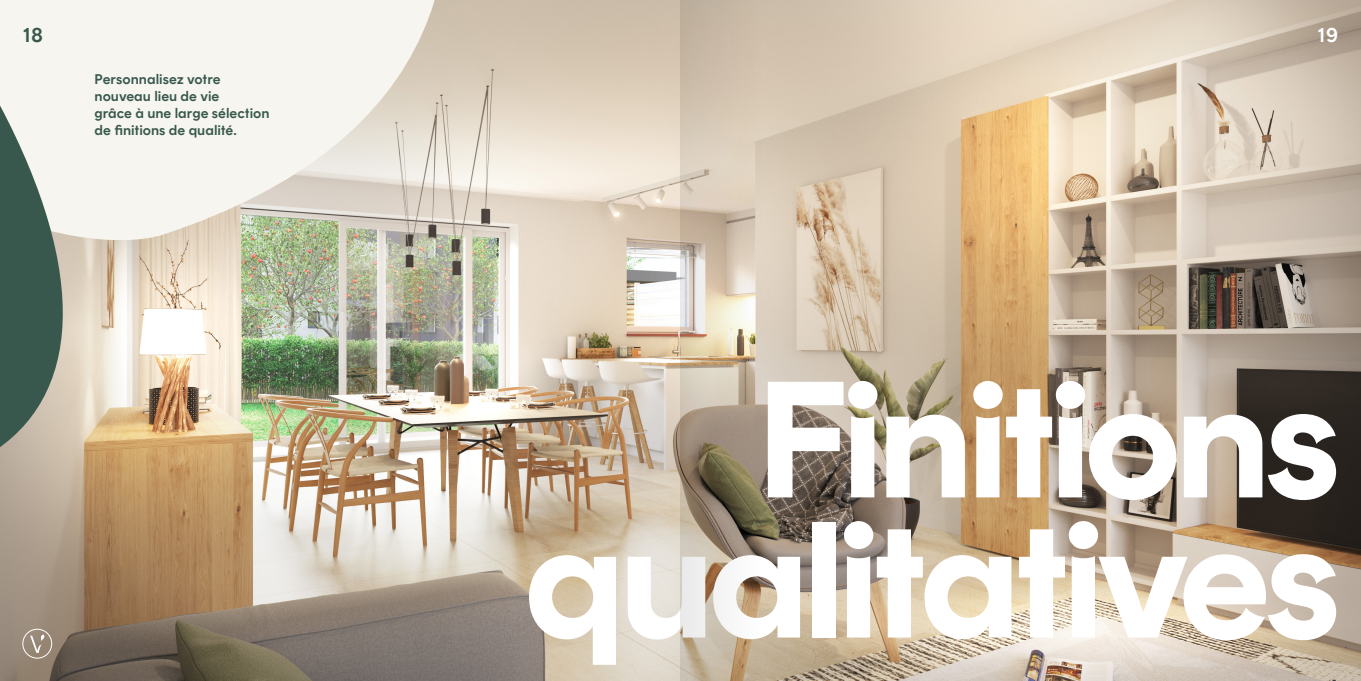
<style>
.page{position:relative;width:1361px;height:681px;background:#fff}
.page>*{position:absolute;margin:0;border:0;box-sizing:border-box;transform-origin:0 0}
.t1{font:700 165px/140px "Rund Display";letter-spacing:-.01em;color:#fff;text-align:right}
.t2{font:600 20px "Rund Text";color:#38584d}
.t3{font:600 20px "Rund Text";color:#fff}
.t4{font:600 14px/16.8px "Rund Text";color:#38584d}
</style>
<div class="page">
<img style="left:0;top:0;width:1361px;height:680px">
<svg style="left:187px;top:0;width:493px;height:261px"></svg>
<svg style="left:0;top:0;width:187px;height:562px"></svg>
<div style="left:23px;top:628px;width:29px;height:30px;border:1px solid #fff;border-radius:50%"></div>
<svg style="left:30px;top:634px;width:14px;height:18px"></svg>
<svg style="left:680px;top:0;width:83px;height:680px;background:#c0b19d"></svg>
<h2 class="t2" style="left:23px;top:23px;width:22px">18</h2>
<h2 class="t3" style="left:1317px;top:23px;width:22px">19</h2>
<p class="t4" style="left:95px;top:71px;width:176px">Personnalisez votre nouveau lieu de vie<br>grâce à une large sélection de finitions de qualité.</p>
<h1 class="t1" style="left:526px;top:369px;width:813px">Finitions qualitatives</h1>
</div>
